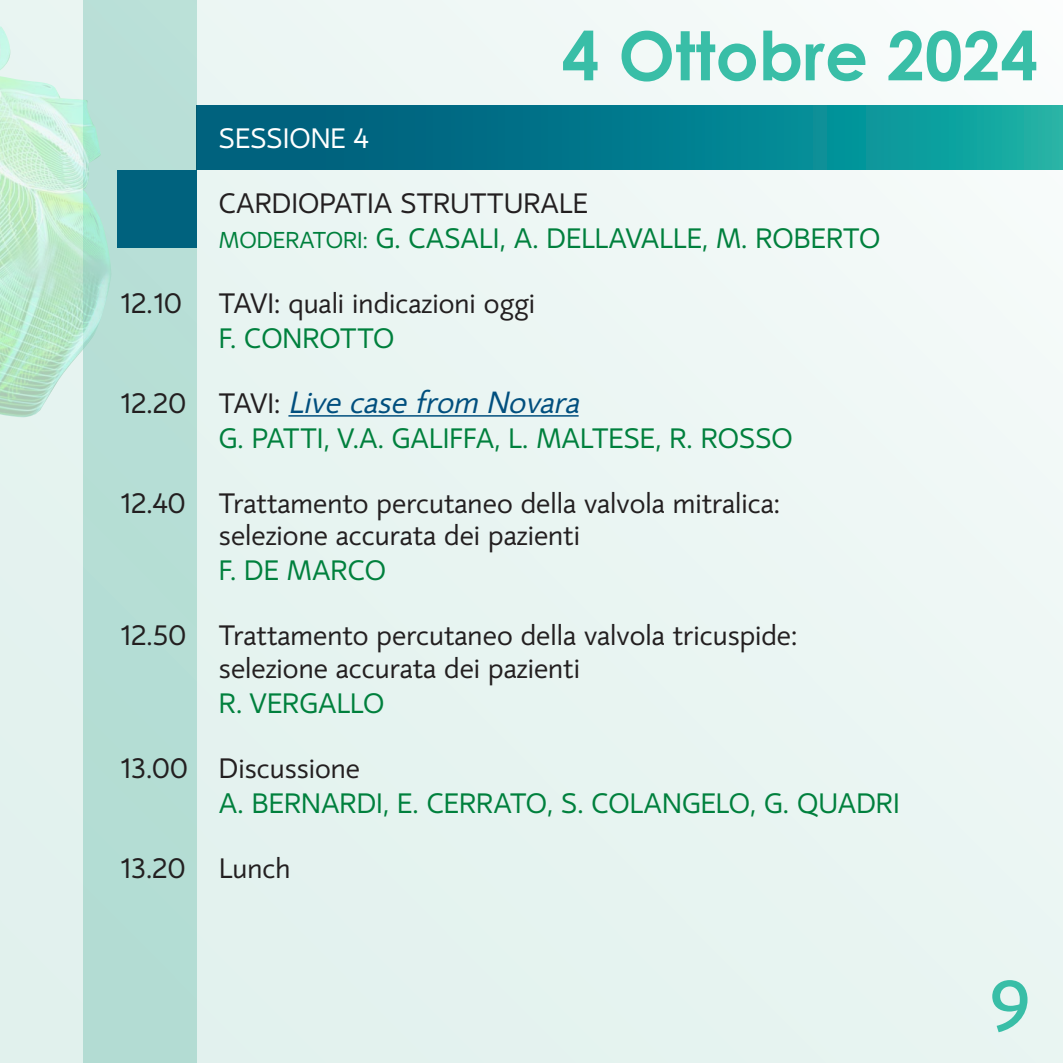
<style>
.page{position:relative;width:1063px;height:1063px;background:#e9f5f2}
.page>*{position:absolute;margin:0;border:0;box-sizing:border-box;transform-origin:0 0}
.t1{font:500 72.5px "Daxline Pro";color:#39bea7}
.t2{font:700 67.5px "Century Gothic";color:#39bea7}
.t3{font:italic 30px "mirror 82";color:#014f7e}
.t4{font:27.5px/32.5px "mirror 82";color:#231f20}
.t5{font:27.5px/35px "mirror 82";color:#00803d}
.t6{font:27.5px "mirror 82";color:#fff}
.s1{color:#231f20}
.s2{font-size:22.5px}
.s3{font-style:normal;font-size:27.5px;color:#231f20}
</style>
<div class="page">
<svg style="left:197px;top:106px;width:866px;height:63px;background:#057f8e"></svg>
<div style="left:83px;top:0;width:114px;height:1063px;background:#b5ded5"></div>
<img style="left:0;top:26px;width:111px;height:392px">
<div style="left:117px;top:170px;width:80px;height:78px;background:#00627e"></div>
<hr style="left:288px;top:415px;width:291px;height:2px;background:#014f7e">
<p class="t6" style="left:219px;top:121px;width:15px">SESSI</p>
<p class="t6" style="left:290px;top:121px;width:81px">ONE 4</p>
<h2 class="t2" style="left:562px;top:13px;width:478px">4 Ottobre 2024</h2>
<p class="t4" style="left:219px;top:187px;width:37px">Card</p>
<p class="t4" style="left:292px;top:187px;width:25px">iopat</p>
<p class="t4" style="left:367px;top:187px;width:68px">ia struttural</p>
<p class="t5" style="left:219px;top:186px;width:663px;text-indent:354px"><span class="s1">e<br></span><span class="s2">MODERATORI :</span> G. CASALI , A. DELLAVALLE, M. ROBERTO</p>
<p class="t4" style="left:120px;top:287px;width:64px">12.10</p>
<p class="t4" style="left:219px;top:287px;width:318px">TAVI : quali indicazioni oggi</p>
<p class="t5" style="left:219px;top:321px;width:177px">F. CONROTTO</p>
<p class="t3" style="left:120px;top:384px;width:468px"><span class="s3">1 2 . 2 0 TAV I :</span> Live case from Novara</p>
<p class="t5" style="left:219px;top:421px;width:575px">G. PATTI , V.A. GALI FFA, L. MALTESE, R. ROSSO</p>
<p class="t4" style="left:219px;top:487px;width:563px;text-indent:-99px">12.40 Trattamento percutaneo della valvola mitralica: selezione accurata dei pazienti</p>
<p class="t5" style="left:219px;top:553px;width:169px">F. DE MARCO</p>
<p class="t4" style="left:219px;top:620px;width:580px;text-indent:-99px">12.50 Trattamento percutaneo della valvola tricuspide: selezione accurata dei pazienti</p>
<p class="t5" style="left:219px;top:686px;width:167px">R. VERGALLO</p>
<p class="t4" style="left:120px;top:752px;width:242px">13.00 Discussione</p>
<p class="t5" style="left:219px;top:786px;width:392px">A. BERNARDI , E. CERRATO, S. colang</p>
<p class="t5" style="left:701px;top:786px;width:137px">elo, G. Quadr</p>
<p class="t5" style="left:893px;top:786px;width:8px">i</p>
<p class="t4" style="left:120px;top:852px;width:172px">13.20 Lunch</p>
<h1 class="t1" style="left:989px;top:946px;width:44px">9</h1>
</div>
